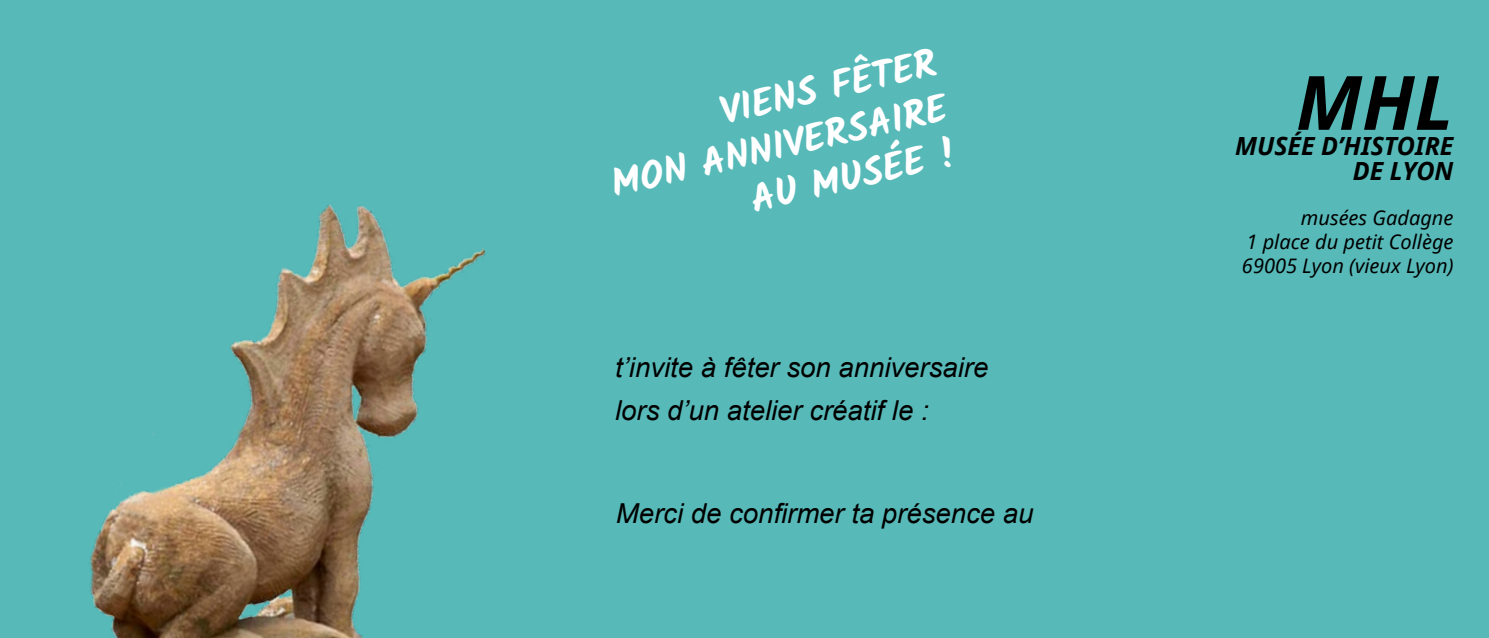
<style>
.page{position:relative;width:1489px;height:638px;background:#fff}
.page>*{position:absolute;margin:0;border:0;box-sizing:border-box;transform-origin:0 0}
.t1{font:italic 700 75px "Noto Sans";color:#000}
.t2{font:700 38.5px/46px "Kalam";color:#fff;text-align:right}
.t3{font:italic 27.5px/42.5px "Arial";color:#000}
.t4{font:italic 700 25px/25px "Noto Sans";color:#000;text-align:right}
.t5{font:italic 20px/23.8px "Noto Sans";color:#000;text-align:justify}
</style>
<div class="page">
<div style="left:0;top:0;width:1488px;height:638px;background:#57bab9"></div>
<img style="left:90px;top:204px;width:396px;height:434px">
<h2 class="t2" style="left:596px;top:117px;width:344px;rotate:-13deg">VIENS FÊTER<br>MON ANNIVERSAIRE<br>AU MUSÉE !</h2>
<p class="t3" style="left:615px;top:346px;width:374px">t’invite à fêter son anniversaire lors d’un atelier créatif le :</p>
<p class="t3" style="left:616px;top:492px;width:419px">Merci de confirmer ta présence au</p>
<h1 class="t1" style="left:1295px;top:50px;width:159px">MHL</h1>
<p class="t4" style="left:1234px;top:133px;width:220px">MUSÉE D’HISTOIRE<br>DE LYON</p>
<p class="t5" style="left:1241px;top:205px;width:213px;text-indent:59px">musées Gadagne 1 place du petit Collège 69005 Lyon (vieux Lyon)</p>
</div>
